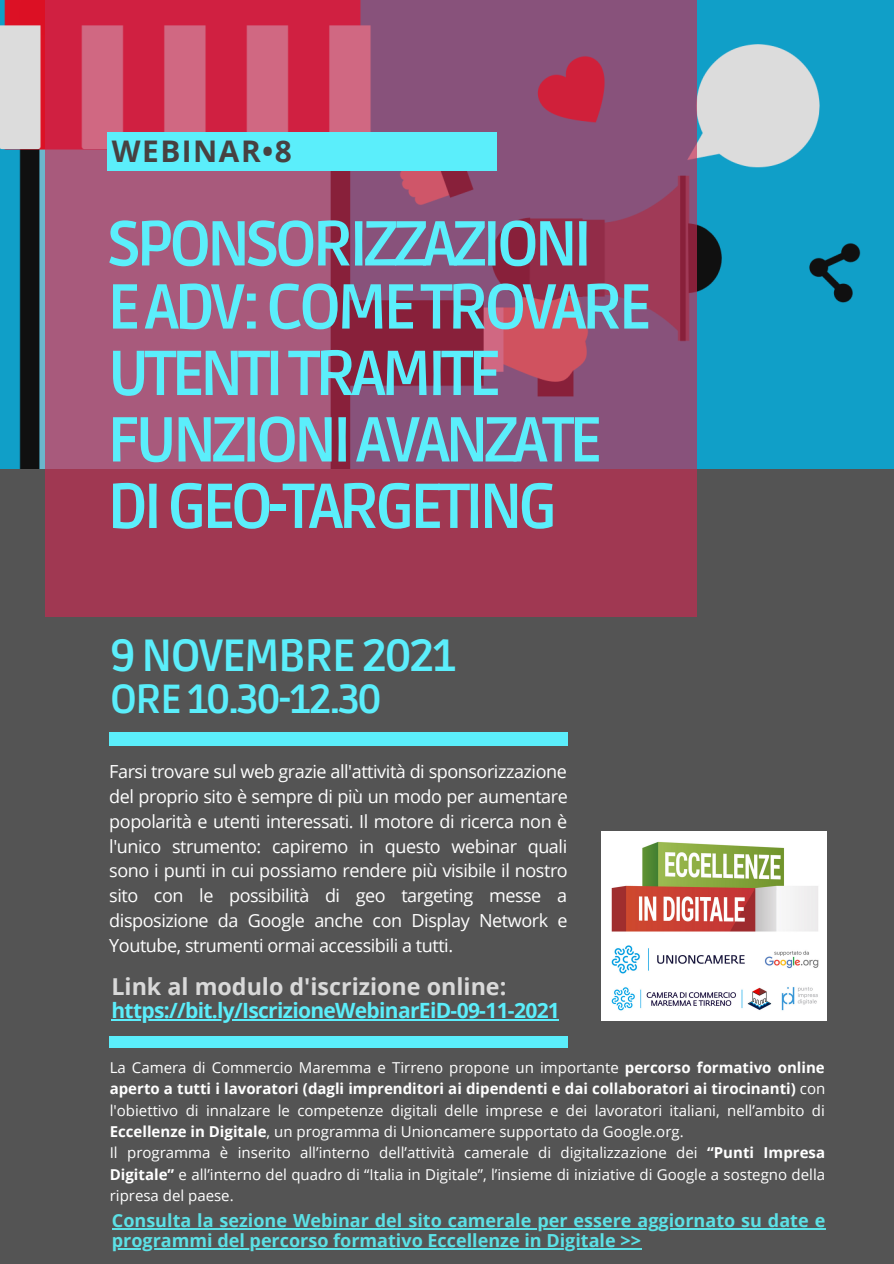
<style>
.page{position:relative;width:894px;height:1264px;background:#fff}
.page>*{position:absolute;margin:0;border:0;box-sizing:border-box;transform-origin:0 0}
.t1{font:700 63.3px/66.4px "Ruda";letter-spacing:-.085em;color:#5beefb}
.t2{font:700 45px "Ruda";letter-spacing:-.055em;color:#5beefb}
.t3{font:700 40.5px "Ruda";letter-spacing:-.055em;color:#5beefb}
.t4{font:700 29.85px "Open Sans";letter-spacing:.05em;color:#474141}
.t5{font:700 23.25px "Open Sans";color:#d9d9d9}
.t6{font:700 21px "Open Sans";letter-spacing:-.035em;color:#5beefb}
.t7{font:18px/24.8px "Open Sans";letter-spacing:-.025em;color:#fff;text-align:justify}
.t8{font:700 18px/20.2px "Open Sans";color:#5ce1e6}
.t9{font:15px/21.5px "Open Sans";color:#fff;text-align:justify}
.s1{font-weight:700}
</style>
<div class="page">
<div style="left:0;top:0;width:893px;height:1263px;background:#545454"></div>
<img style="left:0;top:0;width:893px;height:468px">
<svg style="left:45px;top:0;width:651px;height:617px;background:#a04667"></svg>
<div style="left:109px;top:1036px;width:458px;height:11px;background:#5beefb"></div>
<div style="left:107px;top:132px;width:390px;height:39px;background:#5beefb"></div>
<div style="left:109px;top:732px;width:458px;height:13px;background:#5beefb"></div>
<div style="left:600px;top:831px;width:226px;height:189px;background:#fff"></div>
<img style="left:611px;top:841px;width:208px;height:170px">
<hr style="left:111px;top:1019px;width:448px;height:1px;background:#5beefb">
<hr style="left:112px;top:1227px;width:713px;height:1px;background:#5ce1e6">
<hr style="left:112px;top:1248px;width:529px;height:1px;background:#5ce1e6">
<p class="t4" style="left:112px;top:130px;width:181px">WEBINAR•8</p>
<p class="t1" style="left:107px;top:212px;width:487px">SPONSORIZZAZIONI</p>
<p class="t1" style="left:107px;top:275px;width:546px">EADV:COMETROVARE<br>UTENTITRAMITE<br>FUNZIONIAVANZATE<br>DIGEO-TARGETING</p>
<p class="t2" style="left:110px;top:629px;width:348px">9 NOVEMBRE 2021</p>
<p class="t3" style="left:110px;top:675px;width:273px">ORE 10.30-12.30</p>
<p class="t7" style="left:109px;top:758px;width:460px">Farsi trovare sul web grazie all'attività di sponsorizzazione del proprio sito è sempre di più un modo per aumentare popolarità e utenti interessati. Il motore di ricerca non è l'unico strumento: capiremo in questo webinar quali sono i punti in cui possiamo rendere più visibile il nostro sito con le possibilità di geo targeting messe a disposizione da Google anche con Display Network e Youtube, strumenti ormai accessibili a tutti.</p>
<p class="t5" style="left:111px;top:969px;width:396px">Link al modulo d'iscrizione online:</p>
<p class="t6" style="left:111px;top:995px;width:450px">https://bit.ly/IscrizioneWebinarEiD-09-11-2021</p>
<p class="t9" style="left:110px;top:1056px;width:716px">La Camera di Commercio Maremma e Tirreno propone un importante <span class="s1">percorso formativo online aperto a tutti i lavoratori (dagli imprenditori ai dipendenti e dai collaboratori ai tirocinanti)</span> con l'obiettivo di innalzare le competenze digitali delle imprese e dei lavoratori italiani, nell’ambito di <span class="s1">Eccellenze in Digitale</span>, un programma di Unioncamere supportato da Google.org.</p>
<p class="t9" style="left:110px;top:1141px;width:716px">Il programma è inserito all’interno dell’attività camerale di digitalizzazione dei <span class="s1">“Punti Impresa Digitale”</span> e all’interno del quadro di “Italia in Digitale”, l’insieme di iniziative di Google a sostegno della ripresa del paese.</p>
<p class="t8" style="left:112px;top:1209px;width:714px">Consulta la sezione Webinar del sito camerale per essere aggiornato su date e programmi del percorso formativo Eccellenze in Digitale &gt;&gt;</p>
</div>
